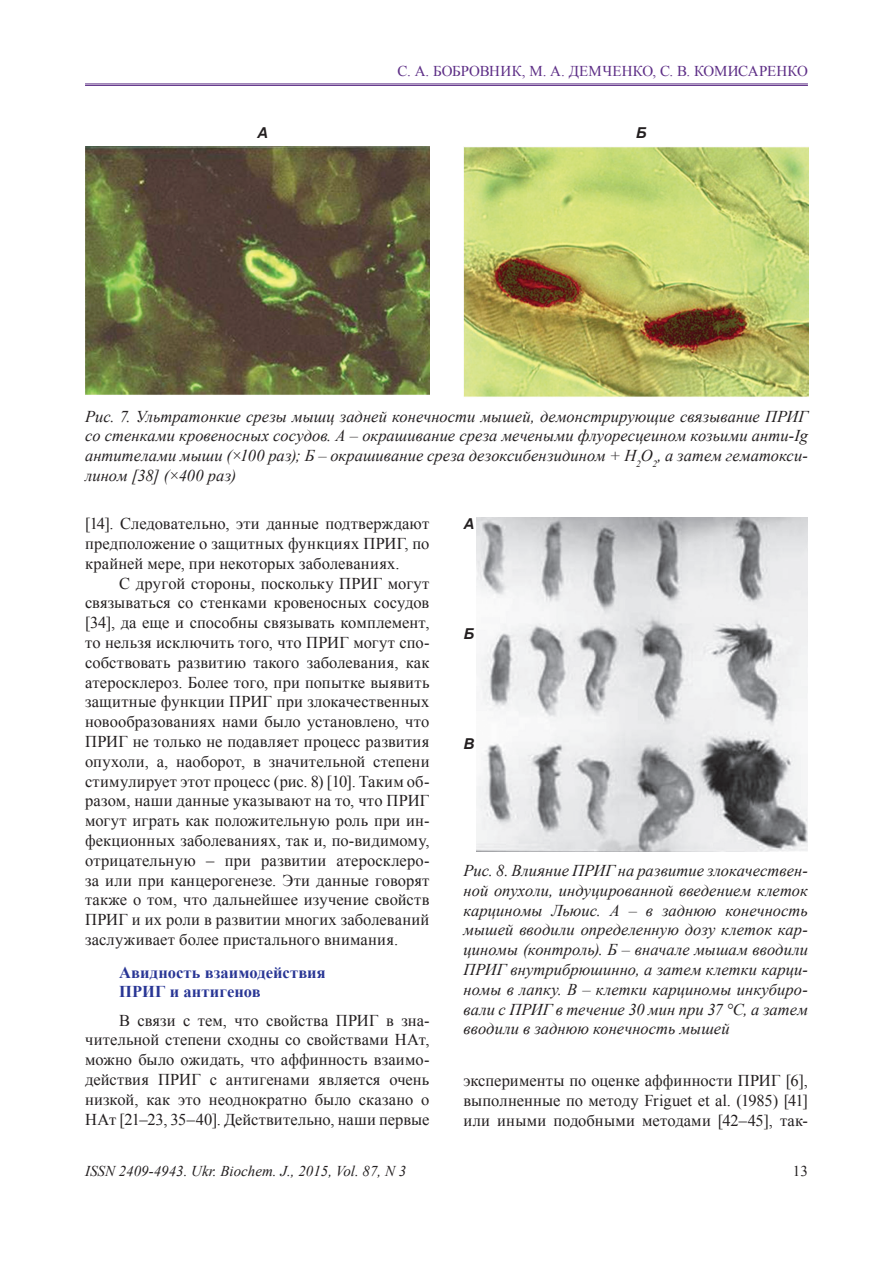
<style>
.page{position:relative;width:893px;height:1263px;background:#fff}
.page>*{position:absolute;margin:0;border:0;box-sizing:border-box;transform-origin:0 0}
.t1{font:16.5px/19.8px "Times New Roman";letter-spacing:.005em;color:#231f20;text-align:justify}
.t2{font:italic 16.5px/19.8px "Times New Roman";letter-spacing:.005em;color:#231f20;text-align:justify}
.t3{font:700 16.5px/19.8px "Times New Roman";color:#293695}
.t4{font:italic 15px "Times New Roman";color:#231f20}
.t5{font:15px "Times New Roman";color:#5d2e86}
.t6{font:italic 700 15px "Arial";color:#231f20}
.t7{font:15px "Times New Roman";color:#231f20}
</style>
<div class="page">
<hr style="left:85px;top:84px;width:723px;height:1px;background:#5d2e86">
<hr style="left:85px;top:85px;width:723px;height:1px;background:#5d2e86">
<img style="left:85px;top:146px;width:345px;height:249px">
<img style="left:463px;top:147px;width:345px;height:250px">
<img style="left:476px;top:518px;width:332px;height:334px">
<p class="t5" style="left:398px;top:60px;width:55px">С. А. Бобровн</p>
<p class="t5" style="left:500px;top:60px;width:133px">ик, М. А. Демченко</p>
<p class="t5" style="left:652px;top:60px;width:54px">, С. В. ком</p>
<p class="t5" style="left:728px;top:60px;width:21px">исар</p>
<p class="t5" style="left:767px;top:60px;width:21px">енко</p>
<p class="t6" style="left:257px;top:123px;width:12px">А</p>
<p class="t6" style="left:636px;top:123px;width:12px">Б</p>
<p class="t2" style="left:85px;top:406px;width:724px">Рис. 7. Ультратонкие срезы мышц задней конечности мышей, демонстрирующие связывание ПРИГ со стенками кровеносных сосудов. А – окрашивание среза мечеными флуоресцеином козьими анти-Ig антителами мыши (×100 раз); Б – окрашивание среза дезоксибензидином + Н<sub>2</sub>О<sub>2</sub>, а затем гематокси&shy;лином [38] (×400 раз)</p>
<p class="t1" style="left:85px;top:513px;width:346px">[14]. Следовательно, эти данные подтверждают предположение о защитных функциях ПРИГ, по крайней мере, при некоторых заболеваниях.</p>
<p class="t1" style="left:85px;top:573px;width:346px;text-align:left;text-indent:34px">С другой стороны, поскольку ПРИГ могут связываться со стенками кровеносных сосудов [34], да еще и способны связывать комплемент, то нельзя исключить того, что ПРИГ могут спо&shy;собствовать развитию такого заболевания, как атеросклероз. Более того, при попытке выявить защитные функции ПРИГ при злокачественных новообразованиях нами было установлено, что ПРИГ не только не подавляет процесс развития опухоли, а, наоборот, в значительной степени стимулирует этот процесс (рис. 8) [10]. Таким об&shy;разом, наши данные указывают на то, что ПРИГ могут играть как положительную роль при ин&shy;фекционных заболеваниях, так и, по-видимому, отрицательную – при развитии атеросклеро&shy;за или при канцерогенезе. Эти данные говорят также о том, что дальнейшее изучение свойств ПРИГ и их роли в развитии многих заболеваний заслуживает более пристального внимания.</p>
<p class="t3" style="left:119px;top:962px;width:208px">Авидность взаимодействия<br>ПРИГ</p>
<p class="t3" style="left:170px;top:981px;width:92px">и антигенов</p>
<p class="t1" style="left:85px;top:1010px;width:346px;text-indent:34px">В связи с тем, что свойства ПРИГ в зна&shy;чительной степени сходны со свойствами НАт, можно было ожидать, что аффинность взаимо&shy;действия ПРИГ с антигенами является очень низкой, как это неоднократно было сказано о НАт [21–23, 35–40]. Действительно, наши первые</p>
<p class="t6" style="left:463px;top:514px;width:12px">А</p>
<p class="t6" style="left:463px;top:624px;width:12px">Б</p>
<p class="t6" style="left:463px;top:734px;width:12px">В</p>
<p class="t2" style="left:464px;top:860px;width:346px">Рис. 8. Влияние ПРИГ на развитие злокачествен&shy;ной опухоли, индуцированной введением клеток карциномы Льюис. А – в заднюю конечность мышей вводили определенную дозу клеток кар&shy;циномы (контроль). Б – вначале мышам вводили ПРИГ внутрибрюшинно, а затем клетки карци&shy;номы в лапку. В – клетки карциномы инкубиро&shy;вали с ПРИГ в течение 30 мин при 37 °С, а затем вводили в заднюю конечность мышей</p>
<p class="t1" style="left:463px;top:1070px;width:346px">эксперименты по оценке аффинности ПРИГ [6], выполненные по методу Friguet et al. (1985) [41] или иными подобными методами [42–45], так-</p>
<p class="t4" style="left:85px;top:1160px;width:323px">ISSN 2409-4943. Ukr. Biochem. J., 2015, Vol. 87, N 3</p>
<p class="t7" style="left:793px;top:1160px;width:16px">13</p>
</div>
